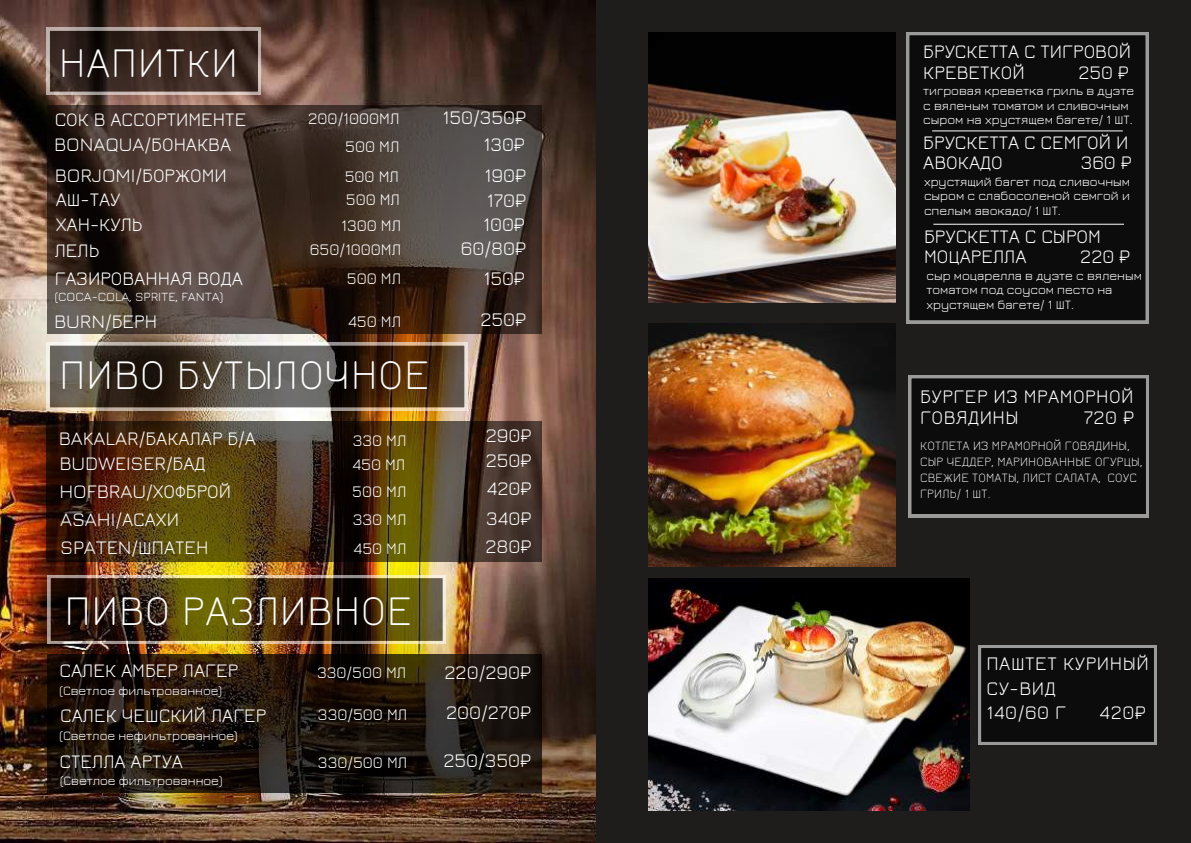
<style>
.page{position:relative;width:1191px;height:843px;background:#fff}
.page>*{position:absolute;margin:0;border:0;box-sizing:border-box;transform-origin:0 0}
.t1{font:300 43px "Jura";letter-spacing:.025em;color:#fff}
.t2{font:19.6px/24.8px "Jura";letter-spacing:.025em;color:#fff}
.t3{font:19.5px/19.5px "Jura";color:#fff}
.t4{font:16.5px/29.8px "Jura";color:#fff}
.t5{font:13px/14.2px "Jura";color:#fff}
.t6{font:300 13px/15.8px "Jura";letter-spacing:.015em;color:#fff}
.t7{font:12.8px "Jura";color:#fff}
</style>
<div class="page">
<div style="left:0;top:0;width:1190px;height:842px;background:#1e1d1c"></div>
<img style="left:648px;top:323px;width:247px;height:243px">
<div style="left:906px;top:32px;width:242px;height:291px;background:#0d0c0c"></div>
<img style="left:648px;top:32px;width:247px;height:270px">
<hr style="left:932px;top:130px;width:190px;height:1px;background:#fff">
<hr style="left:933px;top:224px;width:190px;height:1px;background:#fff">
<svg style="left:908px;top:375px;width:240px;height:142px;background:#171616"></svg>
<img style="left:648px;top:578px;width:321px;height:231px">
<svg style="left:978px;top:645px;width:178px;height:99px;background:#181717"></svg>
<img style="left:0;top:0;width:596px;height:842px">
<svg style="left:47px;top:421px;width:494px;height:140px;background:#4a3619"></svg>
<svg style="left:47px;top:106px;width:494px;height:227px;background:#463831"></svg>
<svg style="left:47px;top:28px;width:214px;height:67px"></svg>
<svg style="left:47px;top:342px;width:420px;height:68px;background:#5b4e41"></svg>
<svg style="left:48px;top:653px;width:494px;height:139px"></svg>
<img style="left:48px;top:575px;width:397px;height:68px">
<h1 class="t1" style="left:59px;top:36px;width:180px">НАПИТКИ</h1>
<p class="t3" style="left:55px;top:109px;width:193px">СОК В АССОРТИМЕНТЕ</p>
<p class="t4" style="left:308px;top:103px;width:93px">200/1000МЛ</p>
<p class="t2" style="left:442px;top:104px;width:85px">150/350₽</p>
<p class="t3" style="left:54px;top:129px;width:179px;line-height:30.3px">BONAQUA/БОНАКВА<br>BORJOMI/БОРЖОМИ</p>
<p class="t3" style="left:56px;top:214px;width:88px">ХАН-КУЛЬ</p>
<p class="t2" style="left:483px;top:128px;width:44px;line-height:31.2px">130₽<br>190₽</p>
<p class="t2" style="left:483px;top:211px;width:44px">100₽</p>
<p class="t4" style="left:344px;top:131px;width:56px">500 МЛ<br>500 МЛ</p>
<p class="t4" style="left:341px;top:210px;width:61px">1300 МЛ</p>
<p class="t3" style="left:56px;top:189px;width:66px">АШ-ТАУ</p>
<p class="t4" style="left:346px;top:184px;width:56px">500 МЛ</p>
<p class="t2" style="left:487px;top:187px;width:41px">170₽</p>
<p class="t3" style="left:55px;top:239px;width:46px">ЛЕЛЬ</p>
<p class="t4" style="left:310px;top:234px;width:93px">650/1000МЛ</p>
<p class="t2" style="left:461px;top:235px;width:67px">60/80₽</p>
<p class="t3" style="left:55px;top:268px;width:190px">ГАЗИРОВАННАЯ ВОДА</p>
<p class="t4" style="left:347px;top:262px;width:56px">500 МЛ</p>
<p class="t7" style="left:55px;top:289px;width:170px">(COCA-COLA, SPRITE, FANTA)</p>
<p class="t2" style="left:483px;top:265px;width:43px">150₽</p>
<p class="t3" style="left:54px;top:310px;width:104px">BURN/БЕРН</p>
<p class="t4" style="left:348px;top:305px;width:55px">450 МЛ</p>
<p class="t2" style="left:480px;top:306px;width:47px">250₽</p>
<h1 class="t1" style="left:60px;top:347px;width:371px">ПИВО БУТЫЛОЧНОЕ</h1>
<p class="t3" style="left:59px;top:427px;width:199px">BAKALAR/БАКАЛАР Б/А</p>
<p class="t3" style="left:59px;top:453px;width:148px">BUDWEISER/БАД</p>
<p class="t4" style="left:352px;top:427px;width:56px;line-height:24.5px">330 МЛ<br>450 МЛ</p>
<p class="t2" style="left:485px;top:422px;width:47px">290₽</p>
<p class="t2" style="left:485px;top:447px;width:47px">250₽</p>
<p class="t3" style="left:59px;top:480px;width:173px">HOFBRAU/ХОФБРОЙ</p>
<p class="t4" style="left:352px;top:475px;width:56px">500 МЛ</p>
<p class="t2" style="left:486px;top:474px;width:46px">420₽</p>
<p class="t3" style="left:60px;top:504px;width:150px;line-height:28.1px">ASAHI/АСАХИ<br>SPATEN/ШПАТЕН</p>
<p class="t4" style="left:352px;top:504px;width:55px">330 МЛ</p>
<p class="t2" style="left:486px;top:505px;width:47px">340₽</p>
<p class="t4" style="left:353px;top:533px;width:55px">450 МЛ</p>
<p class="t2" style="left:485px;top:533px;width:48px">280₽</p>
<h1 class="t1" style="left:65px;top:583px;width:348px">ПИВО РАЗЛИВНОЕ</h1>
<p class="t3" style="left:60px;top:660px;width:180px">САЛЕК АМБЕР ЛАГЕР</p>
<p class="t4" style="left:317px;top:657px;width:91px">330/500 МЛ</p>
<p class="t2" style="left:444px;top:659px;width:88px">220/290₽</p>
<p class="t5" style="left:60px;top:683px;width:164px">(Светлое фильтрованное)</p>
<p class="t5" style="left:60px;top:727px;width:179px">(Светлое нефильтрованное)</p>
<p class="t3" style="left:60px;top:704px;width:208px">САЛЕК ЧЕШСКИЙ ЛАГЕР</p>
<p class="t4" style="left:318px;top:698px;width:91px">330/500 МЛ</p>
<p class="t2" style="left:446px;top:699px;width:87px">200/270₽</p>
<p class="t3" style="left:60px;top:751px;width:125px">СТЕЛЛА АРТУА</p>
<p class="t4" style="left:318px;top:746px;width:91px">330/500 МЛ</p>
<p class="t2" style="left:443px;top:747px;width:89px">250/350₽</p>
<p class="t5" style="left:60px;top:772px;width:164px">(Светлое фильтрованное)</p>
<p class="t3" style="left:923px;top:41px;width:209px;line-height:20.2px">БРУСКЕТТА С ТИГРОВОЙ<br>КРЕВЕТКОЙ</p>
<p class="t3" style="left:1078px;top:61px;width:52px">250 ₽</p>
<p class="t5" style="left:923px;top:83px;width:212px">тигровая креветка гриль в дуэте с вяленым томатом и сливочным сыром на хрустящем багете/ 1 ШТ.</p>
<p class="t3" style="left:923px;top:132px;width:206px">БРУСКЕТТА С СЕМГОЙ И<br>АВОКАДО</p>
<p class="t3" style="left:1080px;top:152px;width:53px">360 ₽</p>
<p class="t5" style="left:923px;top:174px;width:208px;text-align:justify">хрустящий багет под сливочным сыром с слабосоленой семгой и спелым авокадо/ 1 ШТ.</p>
<p class="t3" style="left:924px;top:226px;width:178px">БРУСКЕТТА С СЫРОМ<br>МОЦАРЕЛЛА</p>
<p class="t3" style="left:1080px;top:245px;width:52px">220 ₽</p>
<p class="t5" style="left:926px;top:268px;width:217px">сыр моцарелла в дуэте с вяленым томатом под соусом песто на хрустящем багете/ 1 ШТ.</p>
<p class="t2" style="left:920px;top:385px;width:215px;line-height:21px">БУРГЕР ИЗ МРАМОРНОЙ<br>ГОВЯДИНЫ</p>
<p class="t2" style="left:1083px;top:404px;width:52px">720 ₽</p>
<p class="t6" style="left:920px;top:437px;width:224px">КОТЛЕТА ИЗ МРАМОРНОЙ ГОВЯДИНЫ,<br>СЫР ЧЕДДЕР, МАРИНОВАННЫЕ ОГУРЦЫ,<br>СВЕЖИЕ ТОМАТЫ, ЛИСТ САЛАТА, СОУС<br>ГРИЛЬ/ 1 ШТ.</p>
<p class="t2" style="left:986px;top:649px;width:164px">ПАШТЕТ КУРИНЫЙ<br>СУ-ВИД<br>140/60 Г</p>
<p class="t2" style="left:1099px;top:699px;width:48px">420₽</p>
</div>
